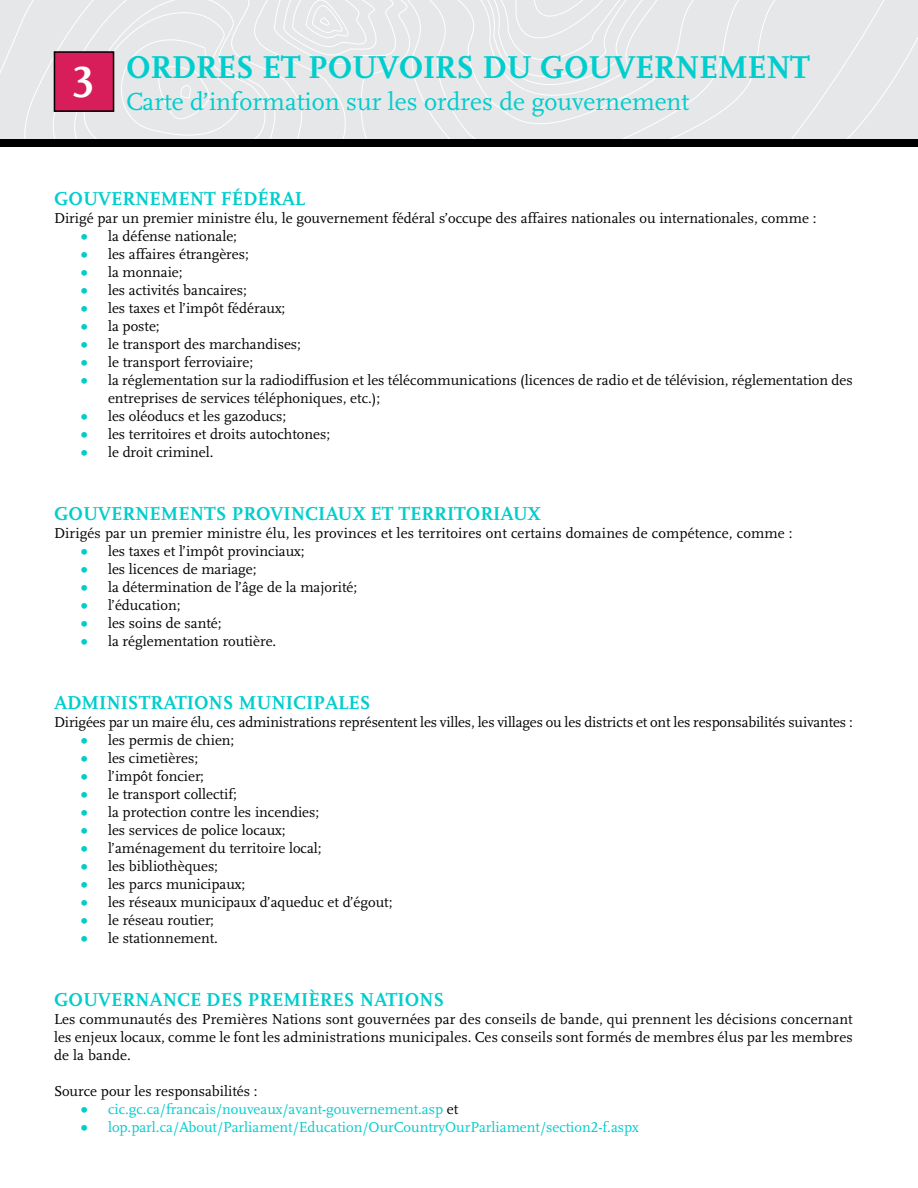
<style>
.page{position:relative;width:918px;height:1188px;background:#fff}
.page>*{position:absolute;margin:0;border:0;box-sizing:border-box;transform-origin:0 0}
.t1{font:700 45.9px "Scala LF";color:#fff}
.t2{font:700 33px "Scala LF";letter-spacing:-.01em;color:#00cdcd}
.t3{font:25.8px "Scala LF";color:#00cdcd}
.t4{font:700 19.5px "Scala LF";color:#00cdcd}
.t5{font:15px/18px "Scala LF";color:#000}
.t6{font:15px "Scala LF";color:#00cdcd}
.s1{font-weight:700;font-size:18px;color:#00cdcd}
.s2{font-weight:700;font-size:18px}
.s3{color:#000}
</style>
<div class="page">
<div style="left:0;top:0;width:918px;height:139px;background:#e6e7e8"></div>
<div style="left:0;top:139px;width:918px;height:7px;background:#000"></div>
<div style="left:54px;top:52px;width:60px;height:59px;background:#d81d5b"></div>
<div style="left:54px;top:51px;width:60px;height:61px;border:2px solid #000"></div>
<h1 class="t1" style="left:72px;top:56px;width:24px">3</h1>
<h2 class="t2" style="left:126px;top:49px;width:685px">ORDRES ET POUVOIRS DU GOUVERNEMENT</h2>
<h3 class="t3" style="left:126px;top:87px;width:565px">Carte d’information sur les ordres de gouvernement</h3>
<h3 class="t4" style="left:54px;top:187px;width:253px">GOUVERNEMENT FÉDÉRAL</h3>
<p class="t5" style="left:54px;top:209px;width:764px">Dirigé par un premier ministre élu, le gouvernement fédéral s’occupe des affaires nationales ou internationales, comme :</p>
<p class="t5" style="left:81px;top:227px;width:158px"><span class="s1">•</span> la défense nationale;</p>
<p class="t5" style="left:81px;top:245px;width:169px"><span class="s1">•</span> les affaires étrangères;</p>
<p class="t5" style="left:81px;top:263px;width:103px"><span class="s1">•</span> la monnaie;</p>
<p class="t5" style="left:81px;top:281px;width:167px"><span class="s1">•</span> les activités bancaires;</p>
<p class="t5" style="left:81px;top:299px;width:206px"><span class="s1">•</span> les taxes et l’impôt fédéraux;</p>
<p class="t5" style="left:81px;top:317px;width:80px"><span class="s1">•</span> la poste;</p>
<p class="t5" style="left:81px;top:335px;width:221px"><span class="s1">•</span> le transport des marchandises;</p>
<p class="t5" style="left:81px;top:353px;width:174px"><span class="s1">•</span> le transport ferroviaire;</p>
<p class="t5" style="left:108px;top:371px;width:746px;text-indent:-27px"><span class="s1">•</span> la réglementation sur la radiodiffusion et les télécommunications (licences de radio et de télévision, réglementation des entreprises de services téléphoniques, etc.);</p>
<p class="t5" style="left:81px;top:407px;width:207px"><span class="s1">•</span> les oléoducs et les gazoducs;</p>
<p class="t5" style="left:81px;top:425px;width:251px"><span class="s1">•</span> les territoires et droits autochtones;</p>
<p class="t5" style="left:81px;top:443px;width:134px"><span class="s1">•</span> le droit criminel.</p>
<h3 class="t4" style="left:54px;top:502px;width:488px">GOUVERNEMENTS PROVINCIAUX ET TERRITORIAUX</h3>
<p class="t5" style="left:54px;top:524px;width:740px">Dirigés par un premier ministre élu, les provinces et les territoires ont certains domaines de compétence, comme :</p>
<p class="t5" style="left:81px;top:542px;width:225px"><span class="s1">•</span> les taxes et l’impôt provinciaux;</p>
<p class="t5" style="left:81px;top:560px;width:177px"><span class="s1">•</span> les licences de mariage;</p>
<p class="t5" style="left:81px;top:578px;width:278px"><span class="s1">•</span> la détermination de l’âge de la majorité;</p>
<p class="t5" style="left:81px;top:596px;width:101px"><span class="s1">•</span> l’éducation;</p>
<p class="t5" style="left:81px;top:614px;width:142px"><span class="s1">•</span> les soins de santé;</p>
<p class="t5" style="left:81px;top:632px;width:197px"><span class="s1">•</span> la réglementation routière.</p>
<h3 class="t4" style="left:54px;top:691px;width:318px">ADMINISTRATIONS MUNICIPALES</h3>
<p class="t5" style="left:54px;top:713px;width:800px">Dirigées par un maire élu, ces administrations représentent les villes, les villages ou les districts et ont les responsabilités suivantes :</p>
<p class="t5" style="left:81px;top:731px;width:155px"><span class="s1">•</span> les permis de chien;</p>
<p class="t5" style="left:81px;top:749px;width:119px"><span class="s1">•</span> les cimetières;</p>
<p class="t5" style="left:81px;top:767px;width:125px"><span class="s1">•</span> l’impôt foncier;</p>
<p class="t5" style="left:81px;top:785px;width:157px"><span class="s1">•</span> le transport collectif;</p>
<p class="t5" style="left:81px;top:803px;width:240px"><span class="s1">•</span> la protection contre les incendies;</p>
<p class="t5" style="left:81px;top:821px;width:206px"><span class="s1">•</span> les services de police locaux;</p>
<p class="t5" style="left:81px;top:839px;width:242px"><span class="s1">•</span> l’aménagement du territoire local;</p>
<p class="t5" style="left:81px;top:857px;width:139px"><span class="s1">•</span> les bibliothèques;</p>
<p class="t5" style="left:81px;top:875px;width:166px"><span class="s1">•</span> les parcs municipaux;</p>
<p class="t5" style="left:81px;top:893px;width:313px"><span class="s1">•</span> les réseaux municipaux d’aqueduc et d’égout;</p>
<p class="t5" style="left:81px;top:911px;width:134px"><span class="s1">•</span> le réseau routier;</p>
<p class="t5" style="left:81px;top:929px;width:139px"><span class="s1">•</span> le stationnement.</p>
<h3 class="t4" style="left:54px;top:988px;width:392px">GOUVERNANCE DES PREMIÈRES NATIONS</h3>
<p class="t5" style="left:54px;top:1010px;width:800px;text-align:justify">Les communautés des Premières Nations sont gouvernées par des conseils de bande, qui prennent les décisions concernant les enjeux locaux, comme le font les administrations municipales. Ces conseils sont formés de membres élus par les membres de la bande.</p>
<p class="t5" style="left:54px;top:1082px;width:205px">Source pour les responsabilités :</p>
<p class="t6" style="left:81px;top:1101px;width:379px"><span class="s2">•</span> cic.gc.ca/francais/nouveaux/avant-gouvernement.asp <span class="s3">et</span></p>
<p class="t6" style="left:81px;top:1119px;width:559px"><span class="s2">•</span> lop.parl.ca/About/Parliament/Education/OurCountryOurParliament/section2-f.aspx</p>
</div>
